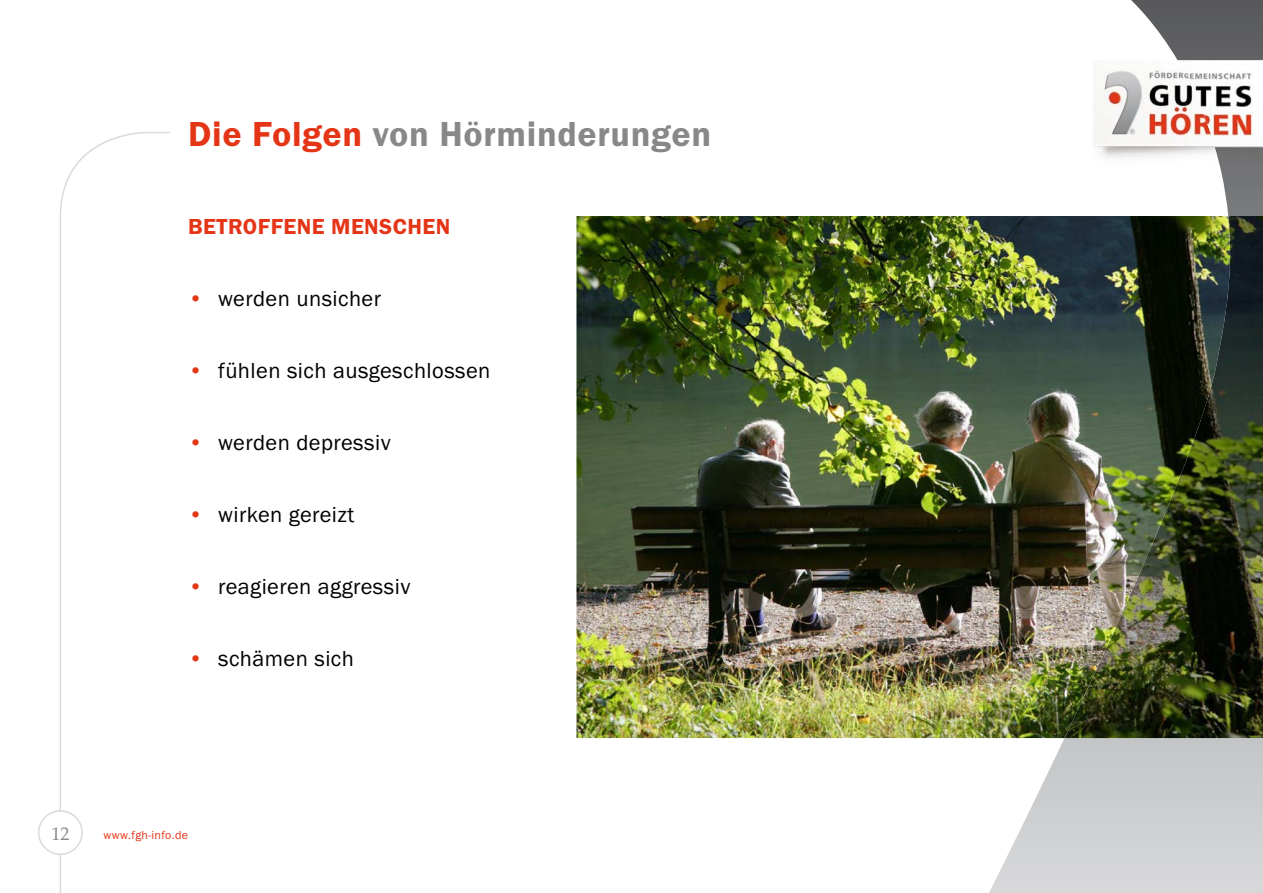
<style>
.page{position:relative;width:1263px;height:893px;background:#fff}
.page>*{position:absolute;margin:0;border:0;box-sizing:border-box;transform-origin:0 0}
.t1{font:600 36px "Franklin Gothic Itc T";letter-spacing:.02em;color:#87888a}
.t2{font:22.5px "Franklin Gothic Itc T";letter-spacing:.02em;color:#000}
.t3{font:600 22.5px "Franklin Gothic Itc T";letter-spacing:.02em;color:#e53517}
.t4{font:18px "Palatino";color:#87888a}
.t5{font:12px "Franklin Gothic Itc T";letter-spacing:.03em;color:#e53517}
.s1{color:#e53517}
</style>
<div class="page">
<svg style="left:59px;top:132px;width:111px;height:761px"></svg>
<img style="left:576px;top:216px;width:413px;height:522px">
<img style="left:989px;top:0;width:274px;height:893px">
<img style="left:1215px;top:216px;width:15px;height:154px">
<img style="left:1093px;top:60px;width:84px;height:111px">
<img style="left:1177px;top:60px;width:86px;height:111px">
<div style="left:39px;top:811px;width:43px;height:43px;background:#fff;border-radius:50%"></div>
<div style="left:38px;top:810px;width:45px;height:45px;border:2px solid #d9dadb;border-radius:50%"></div>
<h1 class="t1" style="left:188px;top:113px;width:524px"><span class="s1">Die Folgen</span> von Hörminderungen</h1>
<p class="t3" style="left:188px;top:213px;width:264px">BETROFFENE MENSCHEN</p>
<p class="t2" style="left:188px;top:285px;width:194px"><span class="s1">•</span> werden unsicher</p>
<p class="t2" style="left:188px;top:357px;width:304px"><span class="s1">•</span> fühlen sich ausgeschlossen</p>
<p class="t2" style="left:188px;top:429px;width:204px"><span class="s1">•</span> werden depressiv</p>
<p class="t2" style="left:188px;top:501px;width:168px"><span class="s1">•</span> wirken gereizt</p>
<p class="t2" style="left:188px;top:573px;width:224px"><span class="s1">•</span> reagieren aggressiv</p>
<p class="t2" style="left:188px;top:645px;width:167px"><span class="s1">•</span> schämen sich</p>
<p class="t4" style="left:51px;top:819px;width:19px">12</p>
<p class="t5" style="left:103px;top:827px;width:86px">www.fgh-info.de</p>
</div>
